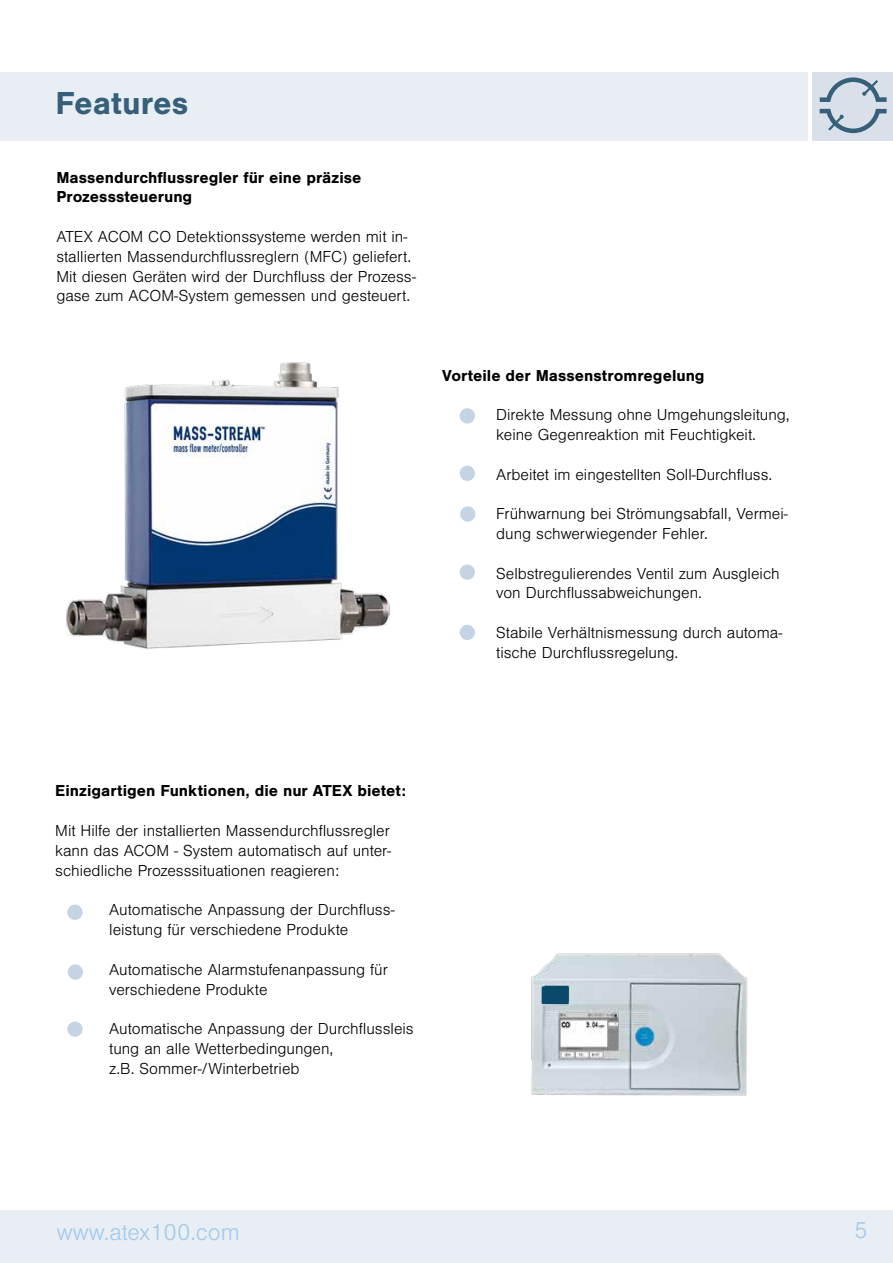
<style>
.page{position:relative;width:893px;height:1263px;background:#fff}
.page>*{position:absolute;margin:0;border:0;box-sizing:border-box;transform-origin:0 0}
.t1{font:700 33px "Nimbus San";color:#365f79}
.t2{font:300 24px "Nimbus San";color:#a3c9ec}
.t3{font:300 16.5px/19.8px "Nimbus San";color:#000}
.t4{font:700 16.5px/19.8px "Nimbus San";color:#000}
</style>
<div class="page">
<div style="left:0;top:1211px;width:893px;height:52px;background:#e8eef3"></div>
<div style="left:812px;top:72px;width:81px;height:68px;background:#d9e0e9"></div>
<div style="left:0;top:72px;width:808px;height:68px;background:#e8eef3"></div>
<img style="left:531px;top:953px;width:217px;height:143px">
<div style="left:542px;top:986px;width:27px;height:18px;background:#094a6b"></div>
<img style="left:66px;top:362px;width:324px;height:287px">
<svg style="left:820px;top:109px;width:67px;height:24px"></svg>
<svg style="left:820px;top:77px;width:67px;height:25px"></svg>
<div style="left:460px;top:408px;width:15px;height:15px;background:#c4d4e5;border-radius:50%"></div>
<div style="left:460px;top:466px;width:15px;height:15px;background:#c4d4e5;border-radius:50%"></div>
<div style="left:460px;top:625px;width:15px;height:15px;background:#c4d4e5;border-radius:50%"></div>
<div style="left:460px;top:564px;width:15px;height:16px;background:#c4d4e5;border-radius:50%"></div>
<div style="left:460px;top:506px;width:15px;height:16px;background:#c4d4e5;border-radius:50%"></div>
<div style="left:67px;top:905px;width:16px;height:15px;background:#c4d4e5;border-radius:50%"></div>
<div style="left:67px;top:1021px;width:16px;height:16px;background:#c4d4e5;border-radius:50%"></div>
<div style="left:68px;top:964px;width:15px;height:16px;background:#c4d4e5;border-radius:50%"></div>
<h1 class="t1" style="left:55px;top:84px;width:135px">Features</h1>
<p class="t4" style="left:56px;top:167px;width:307px">Massendurchflussregler für eine präzise<br>Prozesssteuerung</p>
<p class="t3" style="left:56px;top:227px;width:361px">ATEX ACOM CO Detektionssysteme werden mit in&shy;stallierten Massendurchflussreglern (MFC) geliefert.<br>Mit diesen Geräten wird der Durchfluss der Prozess&shy;gase zum ACOM-System gemessen und gesteuert.</p>
<p class="t4" style="left:442px;top:365px;width:264px">Vorteile der Massenstromregelung</p>
<p class="t3" style="left:496px;top:405px;width:295px">Direkte Messung ohne Umgehungsleitung, keine Gegenreaktion mit Feuchtigkeit.</p>
<p class="t3" style="left:496px;top:465px;width:278px">Arbeitet im eingestellten Soll-Durchfluss.</p>
<p class="t3" style="left:496px;top:504px;width:293px">Frühwarnung bei Strömungsabfall, Vermei&shy;dung schwerwiegender Fehler.</p>
<p class="t3" style="left:496px;top:564px;width:285px">Selbstregulierendes Ventil zum Ausgleich von Durchflussabweichungen.</p>
<p class="t3" style="left:496px;top:623px;width:288px">Stabile Verhältnismessung durch automa&shy;tische Durchflussregelung.</p>
<p class="t4" style="left:55px;top:781px;width:352px">Einzigartigen Funktionen, die nur ATEX bietet:</p>
<p class="t3" style="left:55px;top:821px;width:337px;text-align:justify">Mit Hilfe der installierten Massendurchflussregler kann das ACOM - System automatisch auf unter&shy;schiedliche Prozesssituationen reagieren:</p>
<p class="t3" style="left:109px;top:900px;width:287px">Automatische Anpassung der Durchfluss&shy;leistung für verschiedene Produkte</p>
<p class="t3" style="left:109px;top:960px;width:280px">Automatische Alarmstufenanpassung für verschiedene Produkte</p>
<p class="t3" style="left:109px;top:1019px;width:306px">Automatische Anpassung der Durchflussleis tung an alle Wetterbedingungen,<br>z.B. Sommer-/Winterbetrieb</p>
<h2 class="t2" style="left:57px;top:1220px;width:184px">www.atex100.com</h2>
<h2 class="t2" style="left:854px;top:1218px;width:15px">5</h2>
</div>
